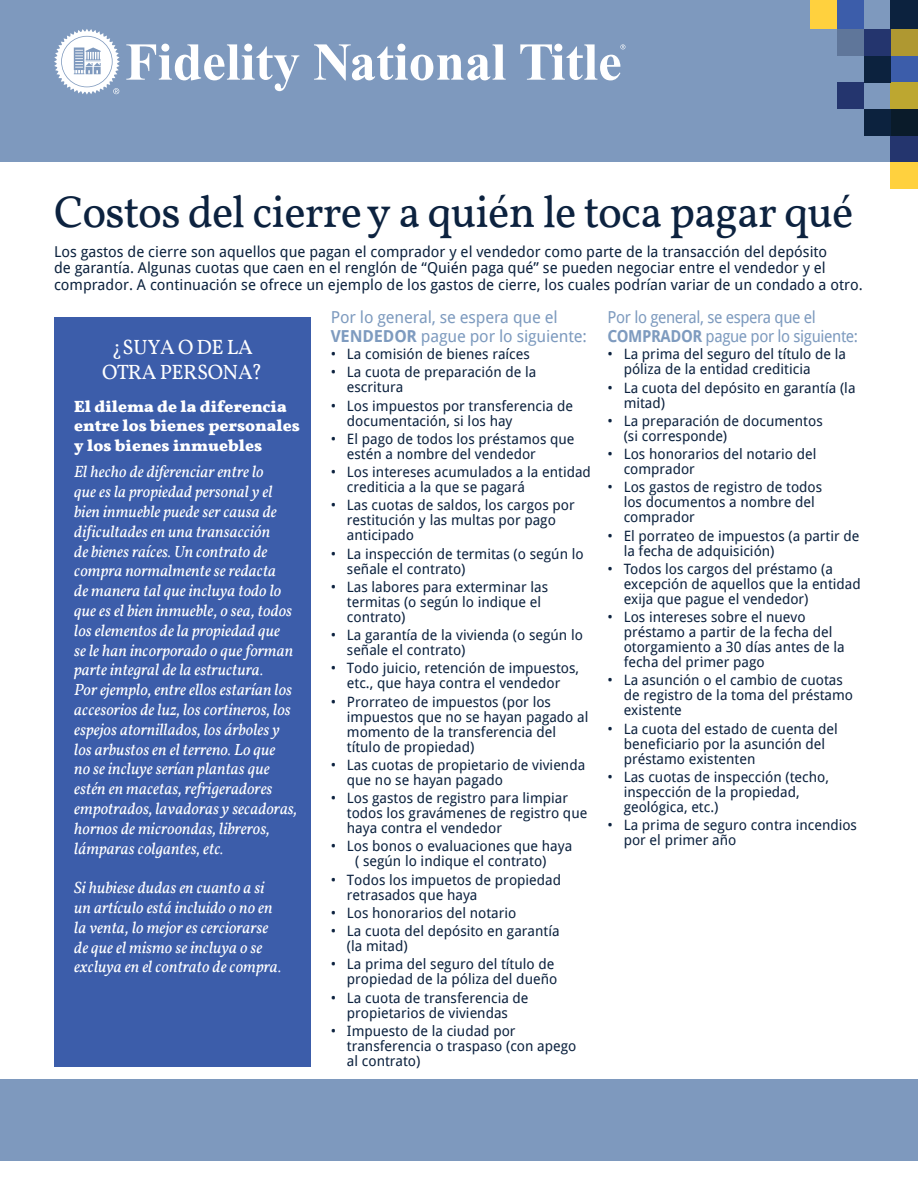
<style>
.page{position:relative;width:918px;height:1188px;background:#fff}
.page>*{position:absolute;margin:0;border:0;box-sizing:border-box;transform-origin:0 0}
.t1{font:45px "Vollkorn";letter-spacing:-.02em;color:#0c223f}
.t2{font:21px/25.2px "Vollkorn";letter-spacing:-.025em;color:#fff;text-align:center}
.t3{font:italic 16.5px/19.8px "Vollkorn";color:#fff}
.t4{font:700 16.5px/19.5px "Vollkorn";color:#fff}
.t5{font:16.5px/19.5px "Droid Sans";letter-spacing:-.02em;color:#7e9bbf;scale:.95 1}
.t6{font:16.5px/19.5px "Droid Sans";letter-spacing:-.02em;color:#7e9bbf}
.t7{font:15px/16.5px "Droid Sans";color:#0c223e}
.t8{font:14.25px/15px "Droid Sans";color:#0c223f}
.s1{font-weight:700}
</style>
<div class="page">
<div style="left:0;top:0;width:918px;height:162px;background:#7e99be"></div>
<svg style="left:126px;top:44px;width:173px;height:47px"></svg>
<svg style="left:314px;top:44px;width:192px;height:36px"></svg>
<svg style="left:520px;top:44px;width:105px;height:36px"></svg>
<svg style="left:54px;top:29px;width:66px;height:66px"></svg>
<div style="left:0;top:1080px;width:918px;height:81px;background:#7e99be"></div>
<div style="left:891px;top:135px;width:27px;height:27px;background:#24356e"></div>
<div style="left:891px;top:0;width:27px;height:29px;background:#0c223e"></div>
<div style="left:891px;top:29px;width:27px;height:27px;background:#af9831"></div>
<div style="left:891px;top:56px;width:27px;height:26px;background:#3c5daa"></div>
<div style="left:891px;top:82px;width:27px;height:27px;background:#bda730"></div>
<div style="left:891px;top:109px;width:27px;height:26px;background:#0a1b2a"></div>
<div style="left:891px;top:162px;width:27px;height:27px;background:#ffd13e"></div>
<div style="left:837px;top:0;width:27px;height:29px;background:#3c5daa"></div>
<div style="left:811px;top:0;width:26px;height:29px;background:#ffd13e"></div>
<div style="left:864px;top:29px;width:27px;height:27px;background:#24356e"></div>
<div style="left:838px;top:29px;width:26px;height:27px;background:#5f769a"></div>
<div style="left:864px;top:56px;width:27px;height:26px;background:#0c223e"></div>
<div style="left:838px;top:82px;width:26px;height:27px;background:#24356e"></div>
<div style="left:864px;top:109px;width:27px;height:26px;background:#0c223e"></div>
<div style="left:54px;top:317px;width:256px;height:749px;background:#3c5daa"></div>
<h1 class="t1" style="left:54px;top:185px;width:801px">Costos del cierre y a quién le toca pagar qué</h1>
<p class="t7" style="left:54px;top:243px;width:810px">Los gastos de cierre son aquellos que pagan el comprador y el vendedor como parte de la transacción del depósito<br>de garantía. Algunas cuotas que caen en el renglón de “Quién paga qué” se pueden negociar entre el vendedor y el comprador. A continuación se ofrece un ejemplo de los gastos de cierre, los cuales podrían variar de un condado a otro.</p>
<h2 class="t2" style="left:102px;top:334px;width:162px">¿SUYA O DE LA<br>OTRA PERSONA?</h2>
<p class="t4" style="left:74px;top:397px;width:227px">El dilema de la diferencia entre los bienes personales y los bienes inmuebles</p>
<p class="t3" style="left:74px;top:462px;width:225px">El hecho de diferenciar entre lo<br>que es la propiedad personal y el bien inmueble puede ser causa de dificultades en una transacción<br>de bienes raíces. Un contrato de compra normalmente se redacta<br>de manera tal que incluya todo lo que es el bien inmueble, o sea, todos los elementos de la propiedad que<br>se le han incorporado o que forman parte integral de la estructura.<br>Por ejemplo, entre ellos estarían los accesorios de luz, los cortineros, los espejos atornillados, los árboles y los arbustos en el terreno. Lo que<br>no se incluye serían plantas que estén en macetas, refrigeradores empotrados, lavadoras y secadoras, hornos de microondas, libreros, lámparas colgantes, etc.</p>
<p class="t3" style="left:74px;top:878px;width:209px">Si hubiese dudas en cuanto a si un artículo está incluido o no en la venta, lo mejor es cerciorarse de que el mismo se incluya o se excluya en el contrato de compra.</p>
<p class="t6" style="left:331px;top:307px;width:258px">Por lo general, se espera que el<br><span class="s1">VENDEDOR</span> pague por lo siguiente:</p>
<p class="t8" style="left:331px;top:346px;width:201px">• La comisión de bienes raíces</p>
<p class="t8" style="left:347px;top:364px;width:191px;text-indent:-16px">• La cuota de preparación de la escritura</p>
<p class="t8" style="left:347px;top:398px;width:228px;text-indent:-16px">• Los impuestos por transferencia de documentación, si los hay</p>
<p class="t8" style="left:347px;top:431px;width:229px;text-indent:-16px">• El pago de todos los préstamos que estén a nombre del vendedor</p>
<p class="t8" style="left:347px;top:464px;width:246px;text-indent:-16px">• Los intereses acumulados a la entidad crediticia a la que se pagará</p>
<p class="t8" style="left:347px;top:497px;width:229px;text-indent:-16px">• Las cuotas de saldos, los cargos por restitución y las multas por pago anticipado</p>
<p class="t8" style="left:347px;top:546px;width:238px;text-indent:-16px">• La inspección de termitas (o según lo señale el contrato)</p>
<p class="t8" style="left:347px;top:579px;width:203px;text-indent:-16px">• Las labores para exterminar las termitas (o según lo indique el contrato)</p>
<p class="t8" style="left:347px;top:627px;width:238px;text-indent:-16px">• La garantía de la vivienda (o según lo señale el contrato)</p>
<p class="t8" style="left:331px;top:660px;width:250px;text-align:center">• Todo juicio, retención de impuestos, etc., que haya contra el vendedor</p>
<p class="t8" style="left:347px;top:694px;width:243px;text-indent:-16px">• Prorrateo de impuestos (por los impuestos que no se hayan pagado al momento de la transferencia del título de propiedad)</p>
<p class="t8" style="left:347px;top:757px;width:240px;text-indent:-16px">• Las cuotas de propietario de vivienda que no se hayan pagado</p>
<p class="t8" style="left:347px;top:790px;width:242px;text-indent:-16px">• Los gastos de registro para limpiar todos los gravámenes de registro que haya contra el vendedor</p>
<p class="t8" style="left:331px;top:838px;width:243px;text-align:center">• Los bonos o evaluaciones que haya ( según lo indique el contrato)</p>
<p class="t8" style="left:347px;top:872px;width:216px;text-indent:-16px">• Todos los impuetos de propiedad retrasados que haya</p>
<p class="t8" style="left:331px;top:905px;width:187px">• Los honorarios del notario</p>
<p class="t8" style="left:347px;top:923px;width:214px;text-indent:-16px">• La cuota del depósito en garantía (la mitad)</p>
<p class="t8" style="left:331px;top:956px;width:228px;text-align:right">• La prima del seguro del título de propiedad de la póliza del dueño</p>
<p class="t8" style="left:331px;top:990px;width:199px;text-align:center">• La cuota de transferencia de propietarios de viviendas</p>
<p class="t8" style="left:347px;top:1023px;width:231px;text-indent:-16px">• Impuesto de la ciudad por transferencia o traspaso (con apego al contrato)</p>
<p class="t5" style="left:608px;top:307px;width:265px">Por lo general, se espera que el<br><span class="s1">COMPRADOR</span> pague por lo siguiente:</p>
<p class="t8" style="left:624px;top:346px;width:224px;text-indent:-16px">• La prima del seguro del título de la póliza de la entidad crediticia</p>
<p class="t8" style="left:624px;top:380px;width:233px;text-indent:-16px">• La cuota del depósito en garantía (la mitad)</p>
<p class="t8" style="left:624px;top:413px;width:201px;text-indent:-16px">• La preparación de documentos (si corresponde)</p>
<p class="t8" style="left:624px;top:446px;width:194px;text-indent:-16px">• Los honorarios del notario del comprador</p>
<p class="t8" style="left:624px;top:479px;width:200px;text-indent:-16px">• Los gastos de registro de todos los documentos a nombre del comprador</p>
<p class="t8" style="left:624px;top:528px;width:237px;text-indent:-16px">• El porrateo de impuestos (a partir de la fecha de adquisición)</p>
<p class="t8" style="left:624px;top:561px;width:239px;text-indent:-16px">• Todos los cargos del préstamo (a excepción de aquellos que la entidad exija que pague el vendedor)</p>
<p class="t8" style="left:624px;top:609px;width:222px;text-indent:-16px">• Los intereses sobre el nuevo préstamo a partir de la fecha del otorgamiento a 30 días antes de la fecha del primer pago</p>
<p class="t8" style="left:624px;top:672px;width:231px;text-indent:-16px">• La asunción o el cambio de cuotas de registro de la toma del préstamo existente</p>
<p class="t8" style="left:624px;top:721px;width:216px;text-indent:-16px">• La cuota del estado de cuenta del beneficiario por la asunción del préstamo existenten</p>
<p class="t8" style="left:624px;top:769px;width:207px;text-indent:-16px">• Las cuotas de inspección (techo, inspección de la propiedad, geológica, etc.)</p>
<p class="t8" style="left:624px;top:817px;width:235px;text-indent:-16px">• La prima de seguro contra incendios por el primer año</p>
</div>
